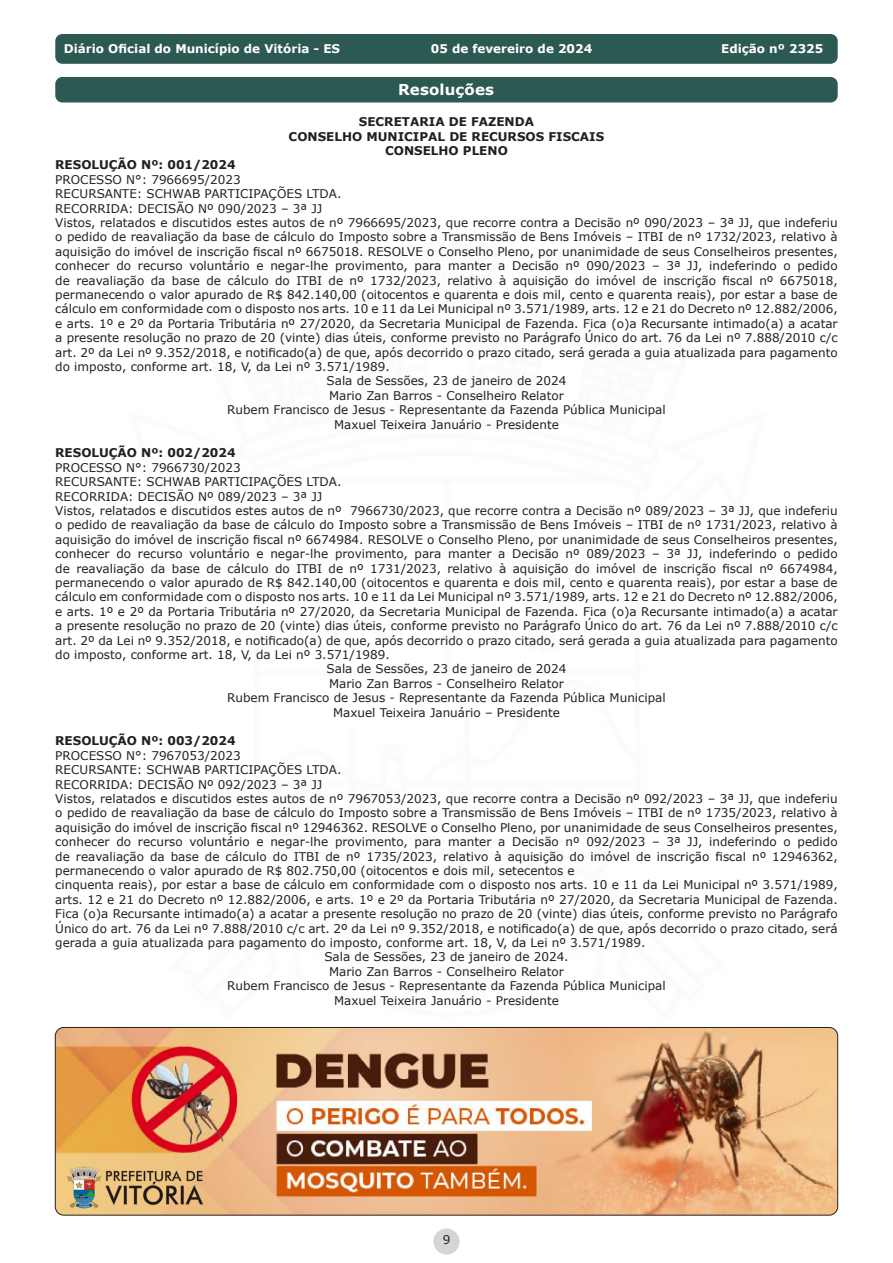
<style>
.page{position:relative;width:893px;height:1263px;background:#fff}
.page>*{position:absolute;margin:0;border:0;box-sizing:border-box;transform-origin:0 0}
.t1{font:700 15px "Verdana";letter-spacing:.01em;color:#fff}
.t2{font:12px/14.4px "Verdana";color:#231f20;text-align:justify}
.Cabeçe7alho{font:700 12px "Verdana";color:#231f20}
.t3{font:700 12px "Verdana";color:#fff}
.s1{color:#222}
</style>
<div class="page">
<div style="left:433px;top:1228px;width:27px;height:26px;background:#d4d5d7;border-radius:50%"></div>
<div style="left:56px;top:35px;width:781px;height:28px;background:#2c5952;border-radius:6px"></div>
<div style="left:55px;top:34px;width:783px;height:30px;border:2px solid #2c5952;border-radius:6px"></div>
<div style="left:56px;top:78px;width:781px;height:24px;background:#2c5952;border-radius:6px"></div>
<div style="left:55px;top:77px;width:783px;height:25px;border:2px solid #2c5952;border-radius:6px"></div>
<img style="left:55px;top:1027px;width:783px;height:188px">
<div style="left:55px;top:1027px;width:783px;height:188px;border:1px solid #231f20;border-radius:9px"></div>
<p class="t3" style="left:64px;top:41px;width:278px">Diário Oficial do Município de Vitória - ES</p>
<p class="t3" style="left:431px;top:41px;width:163px">05 de fevereiro de 2024</p>
<p class="t3" style="left:721px;top:41px;width:104px">Edição nº 2325</p>
<p class="t1" style="left:398px;top:79px;width:98px">Resoluções</p>
<p class="Cabeçe7alho" style="left:359px;top:113px;width:177px">SECRETARIA DE FAZENDA</p>
<p class="Cabeçe7alho" style="left:289px;top:128px;width:317px">CONSELHO MUNICIPAL DE RECURSOS FISCAIS</p>
<p class="Cabeçe7alho" style="left:385px;top:142px;width:124px">CONSELHO PLENO</p>
<p class="Cabeçe7alho" style="left:55px;top:156px;width:182px">RESOLUÇÃO Nº: 001/2024</p>
<p class="t2" style="left:55px;top:172px;width:187px">PROCESSO N°: 7966695/2023</p>
<p class="t2" style="left:55px;top:186px;width:288px">RECURSANTE: SCHWAB PARTICIPAÇÕES LTDA.</p>
<p class="t2" style="left:55px;top:201px;width:268px">RECORRIDA: DECISÃO Nº 090/2023 – 3ª JJ</p>
<p class="t2" style="left:55px;top:215px;width:784px">Vistos, relatados e discutidos estes autos de nº 7966695/2023, que recorre contra a Decisão nº 090/2023 – 3ª JJ, que indeferiu o pedido de reavaliação da base de cálculo do Imposto sobre a Transmissão de Bens Imóveis – ITBI de nº 1732/2023, relativo à aquisição do imóvel de inscrição fiscal nº 6675018. RESOLVE o Conselho Pleno, por unanimidade de seus Conselheiros presentes, conhecer do recurso voluntário <span class="s1">e</span> neg<span class="s1">ar-lhe provimento,</span> para manter a Decisão nº 090/2023 – 3ª JJ, indeferindo o pedido de reavaliação da base de cálculo do ITBI de nº 1732/2023, relativo à aquisição do imóvel de inscrição fiscal nº 6675018, permanecendo o valor apurado de R$ 842.140,00 (oitocentos e quarenta e dois mil, cento e quarenta reais), por estar a base de cálculo em conformidade com o disposto nos arts. 10 e 11 da Lei Municipal nº 3.571/1989, arts. 12 e 21 do Decreto nº 12.882/2006, e arts. 1º e 2º da Portaria Tributária nº 27/2020, da Secretaria Municipal de Fazenda. Fica (o)a Recursante intimado(a) a acatar a presente resolução no prazo de 20 (vinte) dias úteis, conforme previsto no Parágrafo Único do art. 76 da Lei nº 7.888/2010 c/c art. 2º da Lei nº 9.352/2018, e notificado(a) de que, após decorrido o prazo citado, será gerada a guia atualizada para pagamento do imposto, conforme art. 18, V, da Lei nº 3.571/1989.</p>
<p class="t2" style="left:327px;top:374px;width:241px">Sala de Sessões, 23 de janeiro de 2024</p>
<p class="t2" style="left:329px;top:388px;width:236px">Mario Zan Barros - Conselheiro Relator</p>
<p class="t2" style="left:227px;top:402px;width:440px">Rubem Francisco de Jesus - Representante da Fazenda Pública Municipal</p>
<p class="t2" style="left:334px;top:417px;width:226px">Maxuel Teixeira Januário - Presidente</p>
<p class="Cabeçe7alho" style="left:55px;top:444px;width:182px">RESOLUÇÃO Nº: 002/2024</p>
<p class="t2" style="left:55px;top:460px;width:187px">PROCESSO N°: 7966730/2023</p>
<p class="t2" style="left:55px;top:474px;width:288px">RECURSANTE: SCHWAB PARTICIPAÇÕES LTDA.</p>
<p class="t2" style="left:55px;top:489px;width:268px">RECORRIDA: DECISÃO Nº 089/2023 – 3ª JJ</p>
<p class="t2" style="left:55px;top:503px;width:784px">Vistos, relatados e discutidos estes autos de nº 7966730/2023, que recorre contra a Decisão nº 089/2023 – 3ª JJ, que indeferiu o pedido de reavaliação da base de cálculo do Imposto sobre a Transmissão de Bens Imóveis – ITBI de nº 1731/2023, relativo à aquisição do imóvel de inscrição fiscal nº 6674984. RESOLVE o Conselho Pleno, por unanimidade de seus Conselheiros presentes, conhecer do recurso voluntário <span class="s1">e</span> neg<span class="s1">ar-lhe provimento,</span> para manter a Decisão nº 089/2023 – 3ª JJ, indeferindo o pedido de reavaliação da base de cálculo do ITBI de nº 1731/2023, relativo à aquisição do imóvel de inscrição fiscal nº 6674984, permanecendo o valor apurado de R$ 842.140,00 (oitocentos e quarenta e dois mil, cento e quarenta reais), por estar a base de cálculo em conformidade com o disposto nos arts. 10 e 11 da Lei Municipal nº 3.571/1989, arts. 12 e 21 do Decreto nº 12.882/2006, e arts. 1º e 2º da Portaria Tributária nº 27/2020, da Secretaria Municipal de Fazenda. Fica (o)a Recursante intimado(a) a acatar a presente resolução no prazo de 20 (vinte) dias úteis, conforme previsto no Parágrafo Único do art. 76 da Lei nº 7.888/2010 c/c art. 2º da Lei nº 9.352/2018, e notificado(a) de que, após decorrido o prazo citado, será gerada a guia atualizada para pagamento do imposto, conforme art. 18, V, da Lei nº 3.571/1989.</p>
<p class="t2" style="left:327px;top:662px;width:241px">Sala de Sessões, 23 de janeiro de 2024</p>
<p class="t2" style="left:329px;top:676px;width:236px">Mario Zan Barros - Conselheiro Relator</p>
<p class="t2" style="left:227px;top:690px;width:440px">Rubem Francisco de Jesus - Representante da Fazenda Pública Municipal</p>
<p class="t2" style="left:333px;top:705px;width:228px">Maxuel Teixeira Januário – Presidente</p>
<p class="Cabeçe7alho" style="left:55px;top:732px;width:182px">RESOLUÇÃO Nº: 003/2024</p>
<p class="t2" style="left:55px;top:748px;width:187px">PROCESSO N°: 7967053/2023</p>
<p class="t2" style="left:55px;top:762px;width:288px">RECURSANTE: SCHWAB PARTICIPAÇÕES LTDA.</p>
<p class="t2" style="left:55px;top:777px;width:268px">RECORRIDA: DECISÃO Nº 092/2023 – 3ª JJ</p>
<p class="t2" style="left:55px;top:791px;width:784px">Vistos, relatados e discutidos estes autos de nº 7967053/2023, que recorre contra a Decisão nº 092/2023 – 3ª JJ, que indeferiu o pedido de reavaliação da base de cálculo do Imposto sobre a Transmissão de Bens Imóveis – ITBI de nº 1735/2023, relativo à aquisição do imóvel de inscrição fiscal nº 12946362. RESOLVE o Conselho Pleno, por unanimidade de seus Conselheiros presentes, conhecer do recurso voluntário <span class="s1">e</span> neg<span class="s1">ar-lhe provimento,</span> para manter a Decisão nº 092/2023 – 3ª JJ, indeferindo o pedido de reavaliação da base de cálculo do ITBI de nº 1735/2023, relativo à aquisição do imóvel de inscrição fiscal nº 12946362, permanecendo o valor apurado de R$ 802.750,00 (oitocentos e dois mil, setecentos e</p>
<p class="t2" style="left:55px;top:878px;width:784px">cinquenta reais), por estar a base de cálculo em conformidade com o disposto nos arts. 10 e 11 da Lei Municipal nº 3.571/1989, arts. 12 e 21 do Decreto nº 12.882/2006, e arts. 1º e 2º da Portaria Tributária nº 27/2020, da Secretaria Municipal de Fazenda.<br>Fica (o)a Recursante intimado(a) a acatar a presente resolução no prazo de 20 (vinte) dias úteis, conforme previsto no Parágrafo Único do art. 76 da Lei nº 7.888/2010 c/c art. 2º da Lei nº 9.352/2018, e notificado(a) de que, após decorrido o prazo citado, será gerada a guia atualizada para pagamento do imposto, conforme art. 18, V, da Lei nº 3.571/1989.</p>
<p class="t2" style="left:324px;top:950px;width:246px">Sala de Sessões, 23 de janeiro de 2024.</p>
<p class="t2" style="left:329px;top:964px;width:236px">Mario Zan Barros - Conselheiro Relator</p>
<p class="t2" style="left:227px;top:978px;width:440px">Rubem Francisco de Jesus - Representante da Fazenda Pública Municipal</p>
<p class="t2" style="left:334px;top:993px;width:226px">Maxuel Teixeira Januário - Presidente</p>
<p class="t2" style="left:443px;top:1232px;width:9px">9</p>
</div>
